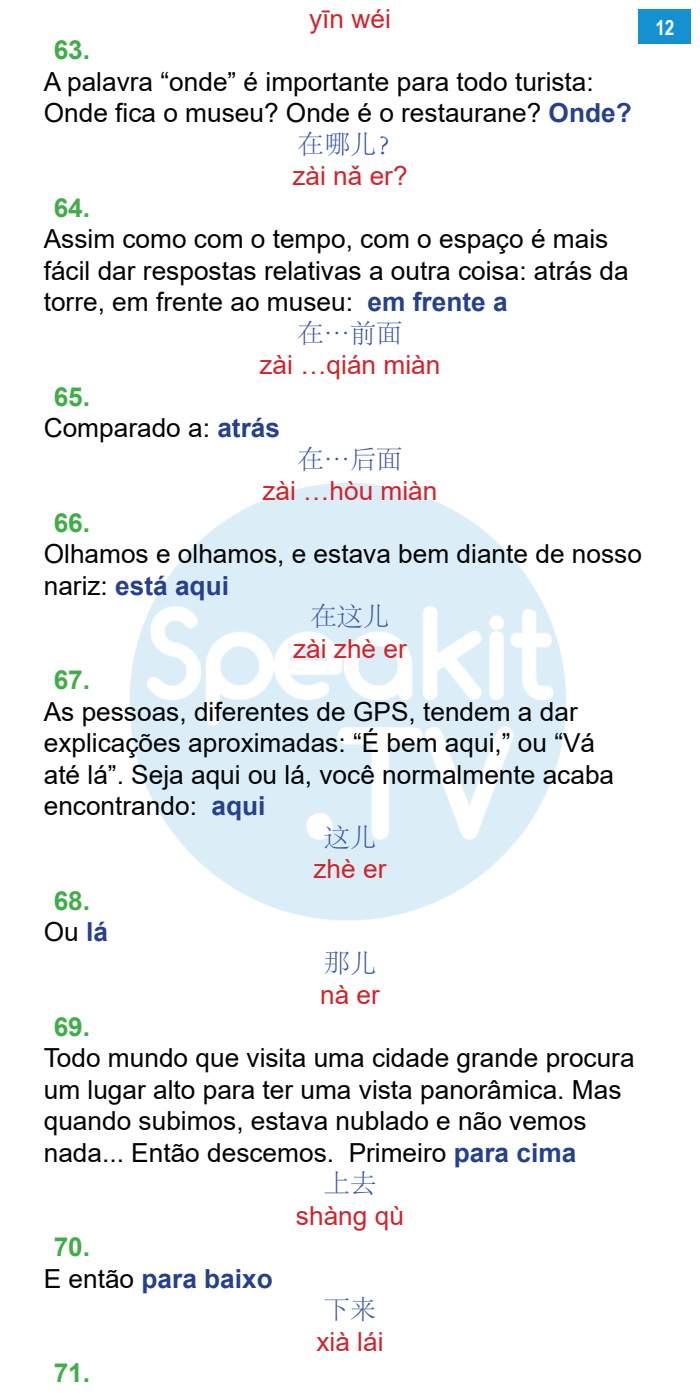
<style>
.page{position:relative;width:700px;height:1400px;background:#fff}
.page>*{position:absolute;margin:0;border:0;box-sizing:border-box;transform-origin:0 0}
.Text_ALL{font:26.25px/31.5px "Arial";color:#020304}
.Text_L2R_centre{font:26.25px "Arial";color:#d2232a}
.Text_ALL-2{font:700 26.25px "Arial";color:#25408f}
.bullets_for_ALL{font:700 26.25px "Arial";color:#41ad49}
.Text_L2R_centre-2{font:300 26.25px "Adobe Song Std";color:#3953a4}
.t1{font:700 21px "Arial Narrow";color:#fff}
.s1{font-weight:700;color:#25408f}
.s2{font-weight:400;color:#020304}
</style>
<div class="page">
<img style="left:130px;top:483px;width:436px;height:437px">
<div style="left:639px;top:9px;width:52px;height:35px;background:#1590d0"></div>
<p class="Text_L2R_centre" style="left:309px;top:1px;width:83px">yīn wéi</p>
<p class="t1" style="left:655px;top:11px;width:21px">12</p>
<p class="bullets_for_ALL" style="left:54px;top:32px;width:38px">63.</p>
<p class="Text_ALL" style="left:44px;top:66px;width:590px">A palavra “onde” é importante para todo turista:<br>Onde fica o museu? Onde oé restaurane? <span class="s1">Onde?</span></p>
<p class="Text_L2R_centre-2" style="left:298px;top:130px;width:106px">在哪儿?</p>
<p class="Text_L2R_centre" style="left:292px;top:158px;width:117px">zài nǎ er?</p>
<p class="bullets_for_ALL" style="left:54px;top:189px;width:38px">64.</p>
<p class="Text_ALL" style="left:44px;top:223px;width:566px">Assim como com o tempo, com o espaço é mais</p>
<p class="Text_ALL" style="left:44px;top:255px;width:587px">fácil dar respostas relativas a outra coisa: atrás da</p>
<p class="Text_ALL-2" style="left:368px;top:284px;width:142px">em frente a</p>
<p class="Text_ALL" style="left:44px;top:286px;width:311px">torre, em frente ao museu:</p>
<p class="Text_L2R_centre-2" style="left:298px;top:319px;width:106px">在…前面</p>
<p class="Text_L2R_centre" style="left:260px;top:347px;width:182px">zài …qián miàn</p>
<p class="bullets_for_ALL" style="left:54px;top:378px;width:38px">65.</p>
<p class="Text_ALL" style="left:44px;top:412px;width:238px">Comparado :a <span class="s1">atrás</span></p>
<p class="Text_L2R_centre-2" style="left:298px;top:445px;width:106px">在…后面</p>
<p class="Text_L2R_centre" style="left:262px;top:473px;width:177px">zài …hòu miàn</p>
<p class="bullets_for_ALL" style="left:54px;top:504px;width:38px">66.</p>
<p class="Text_ALL" style="left:44px;top:538px;width:600px">Olhamos e olhamos e, estava bem diante de nosso nariz: <span class="s1">está aqui</span></p>
<p class="Text_L2R_centre-2" style="left:311px;top:603px;width:80px">在这儿</p>
<p class="Text_L2R_centre" style="left:293px;top:631px;width:115px">zài zhè er</p>
<p class="bullets_for_ALL" style="left:54px;top:662px;width:38px">67.</p>
<p class="Text_ALL" style="left:44px;top:696px;width:536px">As pessoas, diferentes de GPS, tendem a dar</p>
<p class="Text_ALL" style="left:44px;top:727px;width:553px">explicações aproximadas “: É bem aqui,” ou “Vá</p>
<p class="Text_ALL" style="left:44px;top:759px;width:572px">até lá .” Seja aqui ou lá, você normalmente acaba</p>
<p class="Text_ALL-2" style="left:212px;top:788px;width:55px">aqui</p>
<p class="Text_ALL" style="left:44px;top:790px;width:155px">encontrando:</p>
<p class="bullets_for_ALL" style="left:54px;top:882px;width:38px">68.</p>
<p class="Text_ALL" style="left:44px;top:916px;width:66px">Ou <span class="s1">lá</span></p>
<p class="Text_L2R_centre-2" style="left:324px;top:823px;width:54px">这儿</p>
<p class="Text_L2R_centre" style="left:314px;top:851px;width:74px">zhè er</p>
<p class="Text_L2R_centre-2" style="left:324px;top:949px;width:54px">那儿</p>
<p class="Text_L2R_centre" style="left:320px;top:977px;width:61px">nà er</p>
<p class="bullets_for_ALL" style="left:54px;top:1008px;width:38px">69.</p>
<p class="Text_ALL" style="left:44px;top:1042px;width:592px">Todo mundo que visita uma cidade grande procura</p>
<p class="Text_ALL" style="left:44px;top:1074px;width:579px">um lugar alto para ter uma vista panorâmica. Mas</p>
<p class="Text_ALL" style="left:44px;top:1105px;width:544px">quando subimos, estava nublado e não vemos</p>
<p class="Text_ALL" style="left:349px;top:1137px;width:229px">Primeiro <span class="s1">para cima</span></p>
<p class="Text_ALL" style="left:44px;top:1137px;width:292px">nada... Então descemos.</p>
<p class="Text_L2R_centre-2" style="left:324px;top:1170px;width:54px">上去</p>
<p class="Text_L2R_centre" style="left:296px;top:1198px;width:109px">shàng qù</p>
<p class="bullets_for_ALL" style="left:54px;top:1229px;width:38px">70.</p>
<p class="Text_ALL-2" style="left:44px;top:1260px;width:231px"><span class="s2">E então</span> para baixo</p>
<p class="Text_L2R_centre-2" style="left:324px;top:1296px;width:54px">下来</p>
<p class="Text_L2R_centre" style="left:316px;top:1324px;width:69px">xià lái</p>
<p class="bullets_for_ALL" style="left:54px;top:1355px;width:38px">71.</p>
</div>
